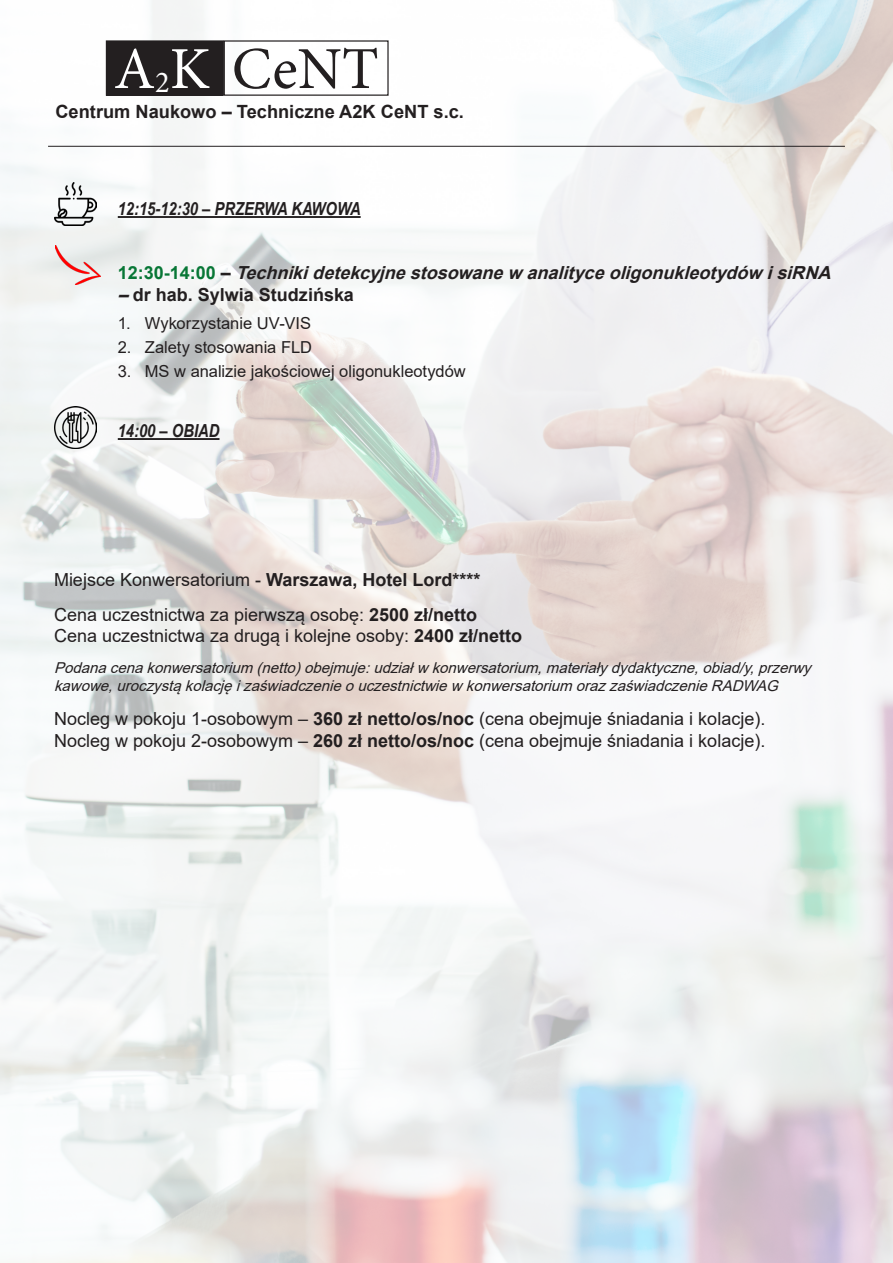
<style>
.page{position:relative;width:893px;height:1263px;background:#fff}
.page>*{position:absolute;margin:0;border:0;box-sizing:border-box;transform-origin:0 0}
.t1{font:59.55px "Minion Pro";color:#231f20}
.t2{font:700 18.3px "Arial";color:#231f20}
.t3{font:18px/21.6px "Arial";color:#231f20}
.t4{font:italic 700 18px/21.6px "Arial";color:#231f20}
.t5{font:italic 700 18px "Arial Narrow";color:#231f20}
.t6{font:16.5px "Arial";letter-spacing:-.005em;color:#231f20}
.t7{font:italic 15px/18px "Arial";color:#231f20}
.s1{color:#fff}
.s2{font-size:30.45px;color:#fff}
.s3{font-style:normal;color:#087736}
.s4{font-style:normal}
.s5{font-weight:700}
</style>
<div class="page">
<img style="left:1px;top:0;width:892px;height:1263px">
<div style="left:106px;top:41px;width:117px;height:54px;background:#231f20"></div>
<div style="left:106px;top:40px;width:118px;height:56px;border:1px solid #231f20"></div>
<div style="left:224px;top:40px;width:165px;height:56px;border:1px solid #231f20"></div>
<hr style="left:48px;top:146px;width:797px;height:1px;background:#231f20">
<hr style="left:118px;top:216px;width:243px;height:2px;background:#231f20">
<hr style="left:118px;top:438px;width:101px;height:2px;background:#231f20">
<img style="left:55px;top:245px;width:45px;height:39px">
<img style="left:54px;top:406px;width:43px;height:43px">
<img style="left:54px;top:183px;width:42px;height:42px">
<p class="t1" style="left:114px;top:29px;width:266px"><span class="s1">A</span><span class="s2">2</span><span class="s1">K</span> CeNT</p>
<p class="t2" style="left:55px;top:99px;width:410px">Centrum Naukowo – Techniczne A2K CeNT s.c.</p>
<p class="t5" style="left:118px;top:195px;width:244px">12:15-12:30 – PRZERWA KAWOWA</p>
<p class="t4" style="left:118px;top:262px;width:721px"><span class="s3">1 2 : 3 0 - 1 4 : 0 0</span> <span class="s4">–</span> Technikidetekcyjnestosowanew analityceoligonukleotydów isiRNA –<span class="s4">dr hab. Sylwia Studzińska</span></p>
<p class="t6" style="left:118px;top:312px;width:195px">1. Wykorzystanie UV-VIS</p>
<p class="t6" style="left:118px;top:336px;width:196px">2. Zalety stosowania FLD</p>
<p class="t6" style="left:118px;top:360px;width:349px">3. MS w analizie jakościowej oligonukleotydów</p>
<p class="t5" style="left:118px;top:417px;width:103px">14:00 – OBIAD</p>
<p class="t3" style="left:54px;top:569px;width:428px">Miejsce Konwersatorium - <span class="s5">Warszawa, Hotel Lord****</span></p>
<p class="t3" style="left:54px;top:603px;width:470px">Cena uczestnictwa za pierwszą osobę: <span class="s5">2500 zł/netto<br></span>Cena uczestnictwa za drugą i kolejne osoby: <span class="s5">2400 zł/netto</span></p>
<p class="t7" style="left:54px;top:659px;width:764px">Podana cena konwersatorium (netto) obejmuje: udział w konwersatorium, materiały dydaktyczne, obiad/y, przerwy kawowe, uroczystą kolację i zaświadczenie o uczestnictwie w konwersatorium oraz zaświadczenie RADWAG</p>
<p class="t3" style="left:54px;top:708px;width:713px">Nocleg w pokoju 1-osobowym – <span class="s5">360 zł netto/os/noc</span> (cena obejmuje śniadania i kolacje).<br>Nocleg w pokoju 2-osobowym – <span class="s5">260 zł netto/os/noc</span> (cena obejmuje śniadania i kolacje).</p>
</div>
